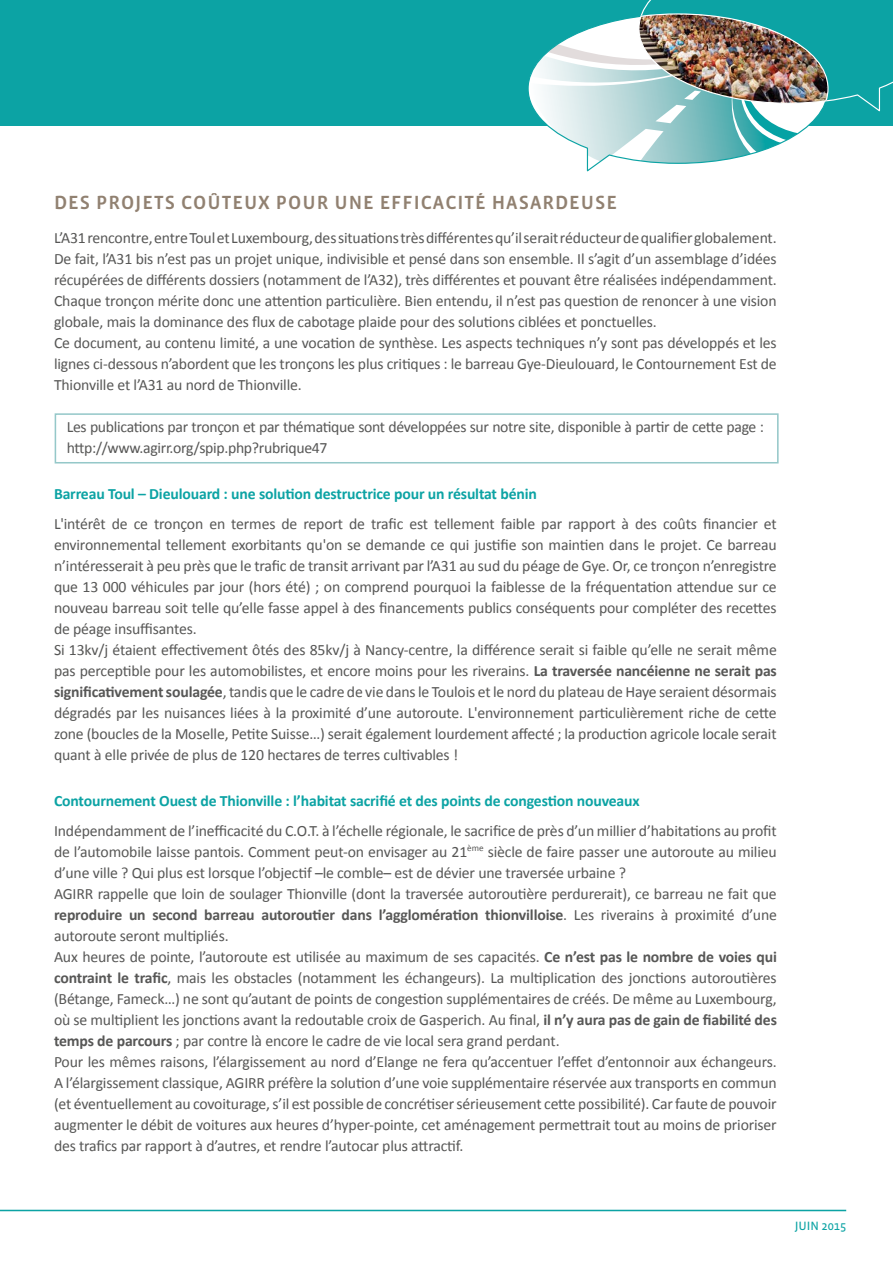
<style>
.page{position:relative;width:893px;height:1263px;background:#fff}
.page>*{position:absolute;margin:0;border:0;box-sizing:border-box;transform-origin:0 0}
.t1{font:500 19.5px "Vista Sans OT";letter-spacing:.05em;color:#918171}
.t2{font:15.75px/21px "Calibri";letter-spacing:-.01em;color:#575756}
.t3{font:700 15.75px "Calibri";letter-spacing:-.01em;color:#0ca3a4}
.t4{font:12.3px "Vista Sans OT";color:#0ca3a4}
.s1{font-weight:700}
</style>
<div class="page">
<div style="left:55px;top:413px;width:724px;height:50px;background:#fff;border:2px solid #95c8c9"></div>
<div style="left:0;top:0;width:893px;height:125px;background:#0ca3a4"></div>
<hr style="left:0;top:1210px;width:846px;height:1px;background:#0ca3a4">
<img style="left:528px;top:0;width:365px;height:163px">
<p class="t1" style="left:54px;top:193px;width:565px">DES PROJETS COÛTEUX POUR UNE EFFICACITÉ HASARDEUSE</p>
<p class="t2" style="left:54px;top:227px;width:724px">L’A31 rencontre, entre Toul et Luxembourg, des situations très différentes qu’il serait réducteur de qualifier globalement.<br>De fait, l’A31 bis n’est pas un projet unique, indivisible et pensé dans son ensemble. Il s’agit d’un assemblage d’idées récupérées de différents dossiers (notamment de l’A32), très différentes et pouvant être réalisées indépendamment.<br>Chaque tronçon mérite donc une attention particulière. Bien entendu, il n’est pas question de renoncer à une vision globale, mais la dominance des flux de cabotage plaide pour des solutions ciblées et ponctuelles.<br>Ce document, au contenu limité, a une vocation de synthèse. Les aspects techniques n’y sont pas développés et les lignes ci-dessous n’abordent que les tronçons les plus critiques : le barreau Gye-Dieulouard, le Contournement Est de Thionville et l’A31 au nord de Thionville.</p>
<p class="t2" style="left:67px;top:416px;width:699px">Les publications par tronçon et par thématique sont développées sur notre site, disponible à partir de cette page : http://www.agirr.org/spip.php?rubrique47</p>
<p class="t3" style="left:54px;top:484px;width:484px">Barreau Toul – Dieulouard : une solution destructrice pour un résultat bénin</p>
<p class="t2" style="left:54px;top:513px;width:724px">L'intérêt de ce tronçon en termes de report de trafic est tellement faible par rapport à des coûts financier et environnemental tellement exorbitants qu'on se demande ce qui justifie son maintien dans le projet. Ce barreau n’intéresserait à peu près que le trafic de transit arrivant par l’A31 au sud du péage de Gye. Or, ce tronçon n’enregistre que 13 000 véhicules par jour (hors été) ; on comprend pourquoi la faiblesse de la fréquentation attendue sur ce nouveau barreau soit telle qu’elle fasse appel à des financements publics conséquents pour compléter des recettes de péage insuffisantes.<br>Si 13kv/j étaient effectivement ôtés des 85kv/j à Nancy-centre, la différence serait si faible qu’elle ne serait même pas perceptible pour les automobilistes, et encore moins pour les riverains. <span class="s1">La traversée nancéienne ne serait pas significativement soulagée</span>, tandis que le cadre de vie dans le Toulois et le nord du plateau de Haye seraient désormais dégradés par les nuisances liées à la proximité d’une autoroute. L'environnement particulièrement riche de cette zone (boucles de la Moselle, Petite Suisse…) serait également lourdement affecté ; la production agricole locale serait quant à elle privée de plus de 120 hectares de terres cultivables !</p>
<p class="t3" style="left:54px;top:791px;width:587px">Contournement Ouest de Thionville : l’habitat sacrifié et des points de congestion nouveaux</p>
<p class="t2" style="left:54px;top:820px;width:724px">Indépendamment de l’inefficacité du C.O.T. à l’échelle régionale, le sacrifice de près d’un millier d’habitations au profit de l’automobile laisse pantois. Comment peut-on envisager au 21<sup>ème</sup> siècle de faire passer une autoroute au milieu d’une ville ? Qui plus est lorsque l’objectif –le comble– est de dévier une traversée urbaine ?<br>AGIRR rappelle que loin de soulager Thionville (dont la traversée autoroutière perdurerait), ce barreau ne fait que <span class="s1">reproduire un second barreau autoroutier dans l’agglomération thionvilloise</span>. Les riverains à proximité d’une autoroute seront multipliés.<br>Aux heures de pointe, l’autoroute est utilisée au maximum de ses capacités. <span class="s1">Ce n’est pas le nombre de voies qui contraint le trafic</span>, mais les obstacles (notamment les échangeurs). La multiplication des jonctions autoroutières (Bétange, Fameck…) ne sont qu’autant de points de congestion supplémentaires de créés. De même au Luxembourg, où se multiplient les jonctions avant la redoutable croix de Gasperich. Au final, <span class="s1">il n’y aura pas de gain de fiabilité des temps de parcours</span> ; par contre là encore le cadre de vie local sera grand perdant.<br>Pour les mêmes raisons, l’élargissement au nord d’Elange ne fera qu’accentuer l’effet d’entonnoir aux échangeurs.<br>A l’élargissement classique, AGIRR préfère la solution d’une voie supplémentaire réservée aux transports en commun (et éventuellement au covoiturage, s’il est possible de concrétiser sérieusement cette possibilité). Car faute de pouvoir augmenter le débit de voitures aux heures d’hyper-pointe, cet aménagement permettrait tout au moins de prioriser des trafics par rapport à d’autres, et rendre l’autocar plus attractif.</p>
<p class="t4" style="left:795px;top:1220px;width:53px">JUIN 2015</p>
</div>
